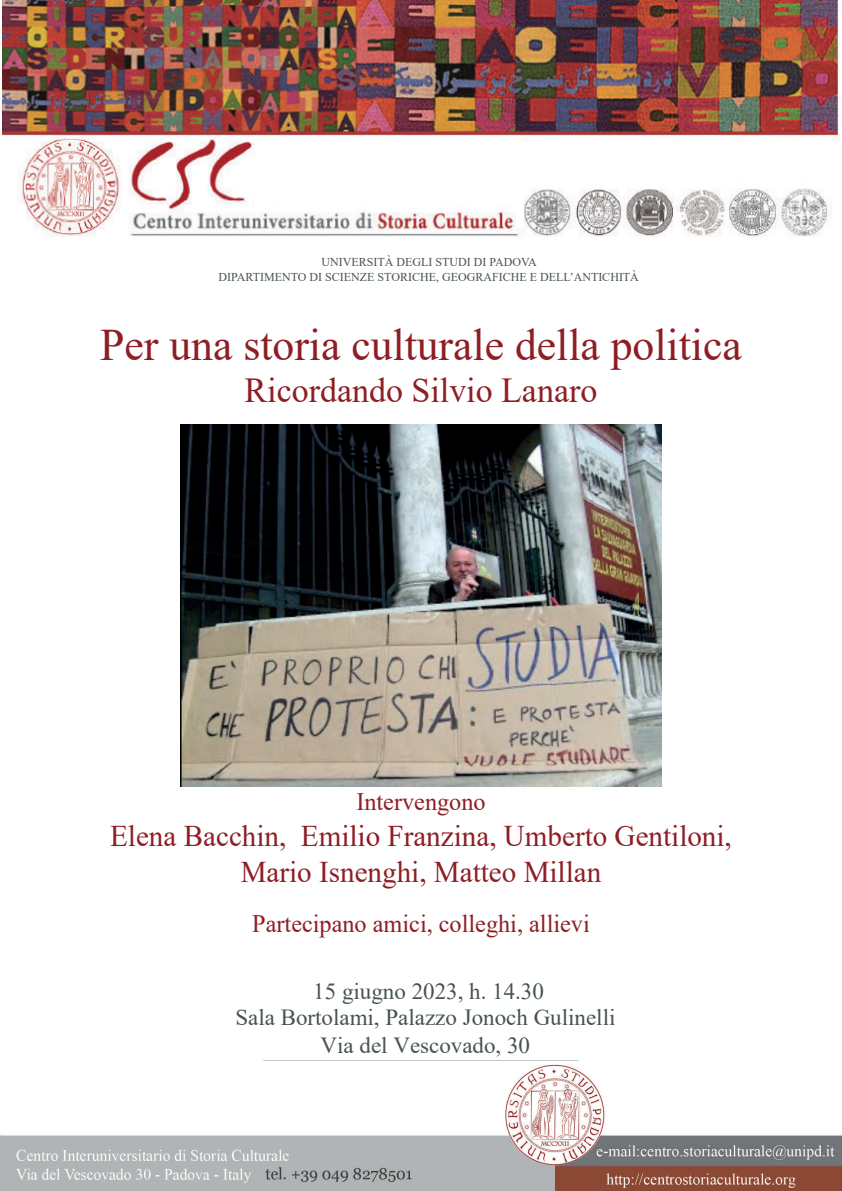
<style>
.page{position:relative;width:842px;height:1191px;background:#fff}
.page>*{position:absolute;margin:0;border:0;box-sizing:border-box;transform-origin:0 0}
.t1{font:45px "Times New Roman";color:#8e1e24}
.t2{font:35px "Times New Roman";color:#8e1e24}
.t3{font:30px/36px "Times New Roman";color:#8e1e24;text-align:center}
.t4{font:25px "Times New Roman";color:#8e1e24}
.t5{font:23px/26.6px "Times New Roman";color:#475255;text-align:center}
.t6{font:18px "Times New Roman";color:#b0b3b2}
.t7{font:12px/14.4px "Times New Roman";color:#475255;text-align:center}
</style>
<div class="page">
<img style="left:0;top:1064px;width:842px;height:127px">
<img style="left:3px;top:0;width:836px;height:237px">
<img style="left:181px;top:425px;width:480px;height:361px">
<p class="t7" style="left:219px;top:255px;width:422px">UNIVERSITÀ DEGLI STUDI DI PADOVA<br>DIPARTIMENTO DI SCIENZE STORICHE, GEOGRAFICHE E DELL’ANTICHITÀ</p>
<h1 class="t1" style="left:100px;top:313px;width:643px">Per una storia culturale della politica</h1>
<h2 class="t2" style="left:245px;top:365px;width:354px">Ricordando Silvio Lanaro</h2>
<h3 class="t4" style="left:356px;top:784px;width:131px">Intervengono</h3>
<h3 class="t3" style="left:110px;top:817px;width:623px">Elena Bacchin, Emilio Franzina, Umberto Gentiloni,<br>Mario Isnenghi, Matteo Millan</h3>
<h3 class="t4" style="left:252px;top:906px;width:339px">Partecipano amici, colleghi, allievi</h3>
<h3 class="t5" style="left:235px;top:976px;width:382px">15 giugno 2023, h. 14.30<br>Sala Bortolami, Palazzo Jonoch Gulinelli</h3>
<h3 class="t6" style="left:263px;top:1038px;width:316px">___________________________________</h3>
<h3 class="t5" style="left:321px;top:1031px;width:211px">Via del Vescovado, 30</h3>
</div>
